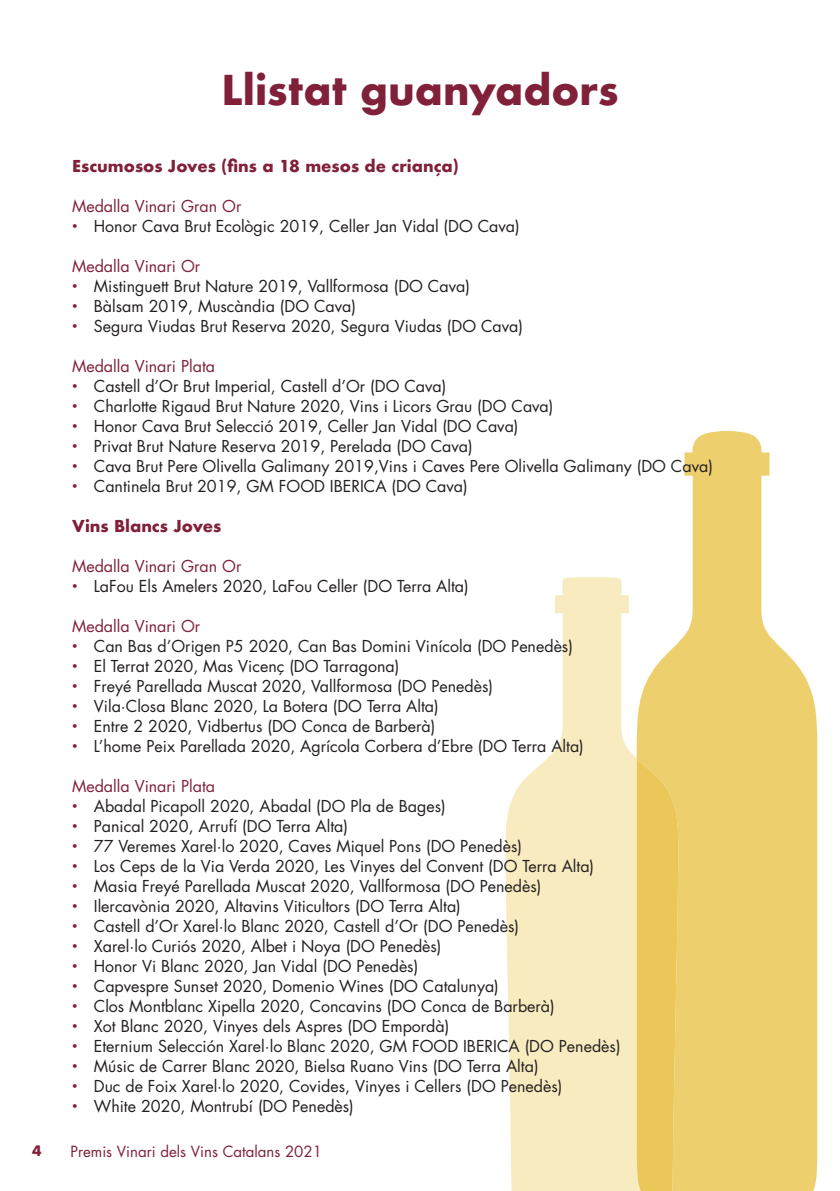
<style>
.page{position:relative;width:840px;height:1191px;background:#fff}
.page>*{position:absolute;margin:0;border:0;box-sizing:border-box;transform-origin:0 0}
.t1{font:700 40px "Futura";color:#802039}
.t2{font:16px "Futura Std";color:#231f20}
.t3{font:16px "Futura Std";color:#802039}
.t4{font:700 16px "Futura";color:#802039}
.t5{font:15px "Futura Std";color:#802039}
.t6{font:700 14px "Futura";color:#802039}
.s1{font-family:"Futura";font-weight:700;color:#802039}
</style>
<div class="page">
<svg style="left:505px;top:577px;width:131px;height:614px;fill:#f7ebbf"></svg>
<svg style="left:636px;top:431px;width:182px;height:760px;fill:#edcf6e"></svg>
<svg style="left:634px;top:758px;width:44px;height:433px;background:#ecca64"></svg>
<p class="t1" style="left:221px;top:61px;width:398px">Llistat guanyadors</p>
<p class="t4" style="left:72px;top:154px;width:388px">Escumosos Joves (fins a 18 mesos de criança)</p>
<p class="t3" style="left:72px;top:196px;width:171px">Medalla Vinari Gran Or</p>
<p class="t2" style="left:72px;top:216px;width:449px"><span class="s1">·</span> Honor Cava Brut Ecològic 2019, Celler Jan Vidal (DO Cava)</p>
<p class="t3" style="left:72px;top:256px;width:130px">Medalla Vinari Or</p>
<p class="t2" style="left:72px;top:276px;width:399px"><span class="s1">·</span> Mistinguett Brut Nature 2019, Vallformosa (DO Cava)</p>
<p class="t2" style="left:72px;top:296px;width:285px"><span class="s1">·</span> Bàlsam 2019, Muscàndia (DO Cava)</p>
<p class="t2" style="left:72px;top:316px;width:452px"><span class="s1">·</span> Segura Viudas Brut Reserva 2020, Segura Viudas (DO Cava)</p>
<p class="t3" style="left:72px;top:356px;width:144px">Medalla Vinari Plata</p>
<p class="t2" style="left:72px;top:376px;width:375px"><span class="s1">·</span> Castell d’Or Brut Imperial, Castell d’Or (DO Cava)</p>
<p class="t2" style="left:72px;top:396px;width:482px"><span class="s1">·</span> Charlotte Rigaud Brut Nature 2020, Vins i Licors Grau (DO Cava)</p>
<p class="t2" style="left:72px;top:416px;width:447px"><span class="s1">·</span> Honor Cava Brut Selecció 2019, Celler Jan Vidal (DO Cava)</p>
<p class="t2" style="left:72px;top:436px;width:402px"><span class="s1">·</span> Privat Brut Nature Reserva 2019, Perelada (DO Cava)</p>
<p class="t2" style="left:72px;top:456px;width:642px"><span class="s1">·</span> Cava Brut Pere Olivella Galimany 2019,Vins i Caves Pere Olivella Galimany (DO Cava)</p>
<p class="t2" style="left:72px;top:476px;width:397px"><span class="s1">·</span> Cantinela Brut 2019, GM FOOD IBERICA (DO Cava)</p>
<p class="t4" style="left:72px;top:514px;width:151px">Vins Blancs Joves</p>
<p class="t3" style="left:72px;top:556px;width:171px">Medalla Vinari Gran Or</p>
<p class="t2" style="left:72px;top:576px;width:398px"><span class="s1">·</span> LaFou Els Amelers 2020, LaFou Celler (DO Terra Alta)</p>
<p class="t3" style="left:72px;top:616px;width:130px">Medalla Vinari Or</p>
<p class="t2" style="left:72px;top:636px;width:502px"><span class="s1">·</span> Can Bas d’Origen P5 2020, Can Bas Domini Vinícola (DO Penedès)</p>
<p class="t2" style="left:72px;top:656px;width:328px"><span class="s1">·</span> El Terrat 2020, Mas Vicenç (DO Tarragona)</p>
<p class="t2" style="left:72px;top:676px;width:422px"><span class="s1">·</span> Freyé Parellada Muscat 2020, Vallformosa (DO Penedès)</p>
<p class="t2" style="left:72px;top:696px;width:368px"><span class="s1">·</span> Vila·Closa Blanc 2020, La Botera (DO Terra Alta)</p>
<p class="t2" style="left:72px;top:716px;width:364px"><span class="s1">·</span> Entre 2 2020, Vidbertus (DO Conca de Barberà)</p>
<p class="t2" style="left:72px;top:736px;width:513px"><span class="s1">·</span> L’home Peix Parellada 2020, Agrícola Corbera d’Ebre (DO Terra Alta)</p>
<p class="t3" style="left:72px;top:776px;width:144px">Medalla Vinari Plata</p>
<p class="t2" style="left:72px;top:796px;width:375px"><span class="s1">·</span> Abadal Picapoll 2020, Abadal (DO Pla de Bages)</p>
<p class="t2" style="left:72px;top:816px;width:277px"><span class="s1">·</span> Panical 2020, Arrufí (DO Terra Alta)</p>
<p class="t2" style="left:72px;top:836px;width:451px"><span class="s1">·</span> 77 Veremes Xarel·lo 2020, Caves Miquel Pons (DO Penedès)</p>
<p class="t2" style="left:72px;top:856px;width:523px"><span class="s1">·</span> Los Ceps de la Via Verda 2020, Les Vinyes del Convent (DO Terra Alta)</p>
<p class="t2" style="left:72px;top:876px;width:470px"><span class="s1">·</span> Masia Freyé Parellada Muscat 2020, Vallformosa (DO Penedès)</p>
<p class="t2" style="left:72px;top:896px;width:390px"><span class="s1">·</span> Ilercavònia 2020, Altavins Viticultors (DO Terra Alta)</p>
<p class="t2" style="left:72px;top:916px;width:448px"><span class="s1">·</span> Castell d’Or Xarel·lo Blanc 2020, Castell d’Or (DO Penedès)</p>
<p class="t2" style="left:72px;top:936px;width:371px"><span class="s1">·</span> Xarel·lo Curiós 2020, Albet i Noya (DO Penedès)</p>
<p class="t2" style="left:72px;top:956px;width:347px"><span class="s1">·</span> Honor Vi Blanc 2020, Jan Vidal (DO Penedès)</p>
<p class="t2" style="left:72px;top:976px;width:428px"><span class="s1">·</span> Capvespre Sunset 2020, Domenio Wines (DO Catalunya)</p>
<p class="t2" style="left:72px;top:996px;width:484px"><span class="s1">·</span> Clos Montblanc Xipella 2020, Concavins (DO Conca de Barberà)</p>
<p class="t2" style="left:72px;top:1016px;width:378px"><span class="s1">·</span> Xot Blanc 2020, Vinyes dels Aspres (DO Empordà)</p>
<p class="t2" style="left:72px;top:1036px;width:549px"><span class="s1">·</span> Eternium Selección Xarel·lo Blanc 2020, GM FOOD IBERICA (DO Penedès)</p>
<p class="t2" style="left:72px;top:1056px;width:468px"><span class="s1">·</span> Músic de Carrer Blanc 2020, Bielsa Ruano Vins (DO Terra Alta)</p>
<p class="t2" style="left:72px;top:1076px;width:491px"><span class="s1">·</span> Duc de Foix Xarel·lo 2020, Covides, Vinyes i Cellers (DO Penedès)</p>
<p class="t2" style="left:72px;top:1096px;width:283px"><span class="s1">·</span> White 2020, Montrubí (DO Penedès)</p>
<p class="t6" style="left:32px;top:1140px;width:11px">4</p>
<p class="t5" style="left:70px;top:1141px;width:253px">Premis Vinari dels Vins Catalans 2021</p>
</div>
